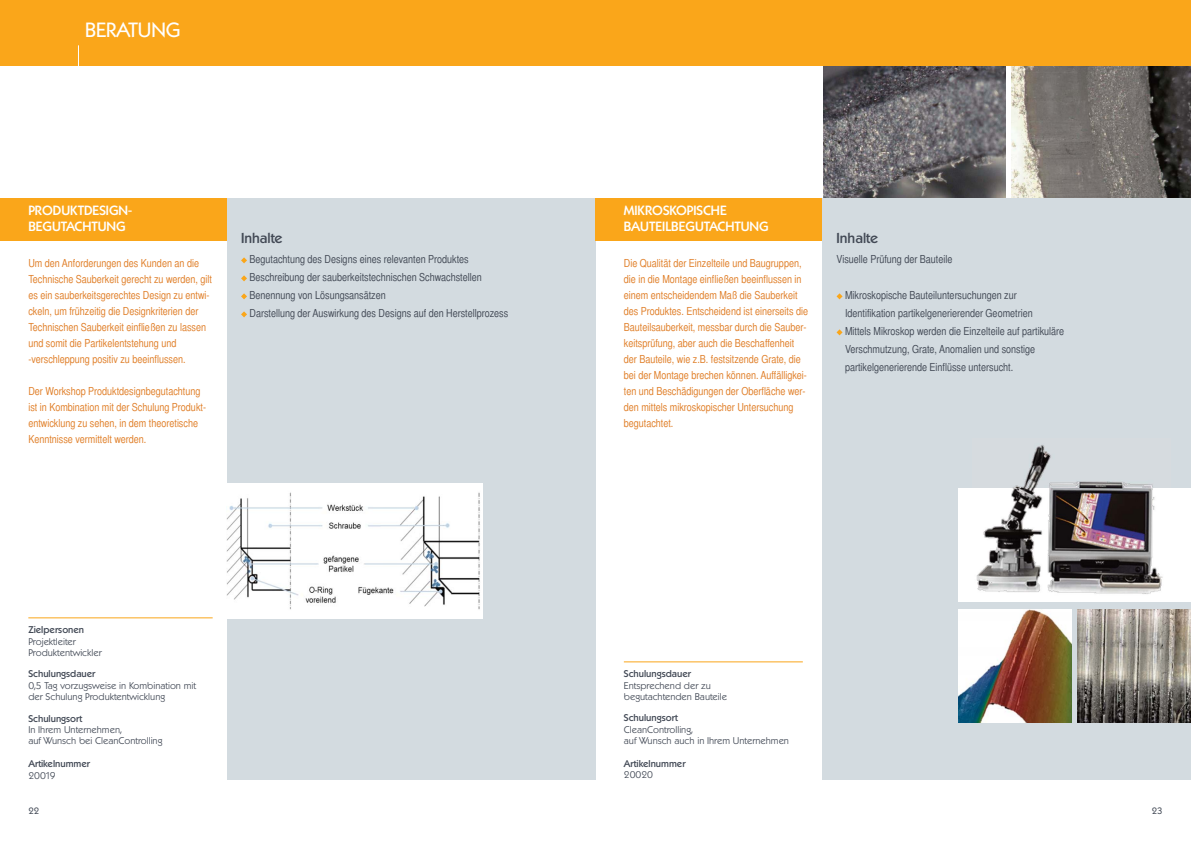
<style>
.page{position:relative;width:1191px;height:842px;background:#fff}
.page>*{position:absolute;margin:0;border:0;box-sizing:border-box;transform-origin:0 0}
.t1{font:20px "Koblenz";color:#fff}
.t2{font:500 14px "Koblenz";color:#424955}
.t3{font:500 13px/16px "Koblenz";color:#fff}
.t4{font:11px/16px "Sans Cond";color:#e07e27}
.t5{font:11px/18px "Sans Cond";color:#424955}
.t6{font:300 9.5px/11.4px "Koblenz";color:#424955}
.t7{font:500 9.5px "Koblenz";color:#424955}
.t8{font:9px "Koblenz";color:#424955}
</style>
<div class="page">
<img style="left:1011px;top:65px;width:180px;height:133px">
<img style="left:823px;top:65px;width:182px;height:133px">
<div style="left:595px;top:0;width:596px;height:65px;background:#faa61a"></div>
<div style="left:0;top:0;width:595px;height:65px;background:#faa61a"></div>
<div style="left:227px;top:198px;width:368px;height:582px;background:#d3dbe0"></div>
<div style="left:822px;top:198px;width:369px;height:582px;background:#d3dbe0"></div>
<div style="left:595px;top:198px;width:227px;height:43px;background:#faa61a"></div>
<div style="left:0;top:198px;width:227px;height:43px;background:#faa61a"></div>
<svg style="left:241px;top:311px;width:6px;height:6px"></svg>
<svg style="left:241px;top:293px;width:6px;height:6px"></svg>
<svg style="left:241px;top:275px;width:6px;height:6px"></svg>
<svg style="left:241px;top:257px;width:6px;height:6px"></svg>
<svg style="left:836px;top:329px;width:6px;height:6px"></svg>
<svg style="left:836px;top:293px;width:6px;height:6px"></svg>
<hr style="left:28px;top:617px;width:185px;height:1px;background:#faa61a">
<hr style="left:624px;top:661px;width:179px;height:1px;background:#faa61a">
<hr style="left:78px;top:45px;width:1px;height:46px;background:#fff">
<img style="left:1077px;top:609px;width:114px;height:114px">
<img style="left:958px;top:609px;width:113px;height:113px">
<div style="left:958px;top:488px;width:233px;height:114px;background:#fff"></div>
<img style="left:976px;top:445px;width:187px;height:149px">
<img style="left:227px;top:483px;width:255px;height:136px">
<h1 class="t1" style="left:85px;top:23px;width:97px">BERATUNG</h1>
<p class="t3" style="left:28px;top:203px;width:105px">PRODUKTDESIGN-<br>BEGUTACHTUNG</p>
<p class="t4" style="left:28px;top:256px;width:185px">Um den Anforderungen des Kunden an die Technische Sauberkeit gerecht zu werden, gilt es ein sauberkeitsgerechtes Design zu entwi&shy;ckeln, um frühzeitig die Designkriterien der Technischen Sauberkeit einfließen zu lassen und somit die Partikelentstehung und -verschleppung positiv zu beeinflussen.</p>
<p class="t4" style="left:28px;top:384px;width:179px">Der Workshop Produktdesignbegutachtung ist in Kombination mit der Schulung Produkt&shy;entwicklung zu sehen, in dem theoretische Kenntnisse vermittelt werden.</p>
<p class="t2" style="left:241px;top:232px;width:43px">Inhalte</p>
<p class="t5" style="left:249px;top:252px;width:260px">Begutachtung des Designs eines relevanten Produktes Beschreibung der sauberkeitstechnischen Schwachstellen Benennung von Lösungsansätzen<br>Darstellung der Auswirkung des Designs auf den Herstellprozess</p>
<p class="t7" style="left:28px;top:626px;width:57px">Zielpersonen</p>
<p class="t6" style="left:28px;top:636px;width:75px">Projektleiter<br>Produktentwickler</p>
<p class="t7" style="left:28px;top:670px;width:69px">Schulungsdauer</p>
<p class="t6" style="left:28px;top:681px;width:169px">0,5 Tag vorzugsweise in Kombination mit der Schulung Produktentwicklung</p>
<p class="t7" style="left:28px;top:715px;width:55px">Schulungsort</p>
<p class="t6" style="left:28px;top:725px;width:136px">In Ihrem Unternehmen,<br>auf Wunsch bei CleanControlling</p>
<p class="t7" style="left:28px;top:760px;width:63px">Artikelnummer</p>
<p class="t6" style="left:28px;top:770px;width:29px">20019</p>
<p class="t3" style="left:624px;top:203px;width:146px">MIKROSKOPISCHE<br>BAUTEILBEGUTACHTUNG</p>
<p class="t4" style="left:624px;top:256px;width:186px">Die Qualität der Einzelteile und Baugruppen, die in die Montage einfließen beeinflussen in einem entscheidendem Maß die Sauberkeit des Produktes. Entscheidend ist einerseits die Bauteilsauberkeit, messbar durch die Sauber&shy;keitsprüfung, aber auch die Beschaffenheit der Bauteile, wie z.B. festsitzende Grate, die bei der Montage brechen können. Auffälligkei&shy;ten und Beschädigungen der Oberfläche wer&shy;den mittels mikroskopischer Untersuchung begutachtet.</p>
<p class="t2" style="left:836px;top:232px;width:43px">Inhalte</p>
<p class="t5" style="left:836px;top:252px;width:117px">Visuelle Prüfung der Bauteile</p>
<p class="t5" style="left:845px;top:288px;width:221px">Mikroskopische Bauteiluntersuchungen zur Identifikation partikelgenerierender Geometrien<br>Mittels Mikroskop werden die Einzelteile auf partikuläre Verschmutzung, Grate, Anomalien und sonstige partikelgenerierende Einflüsse untersucht.</p>
<p class="t7" style="left:624px;top:670px;width:69px">Schulungsdauer</p>
<p class="t6" style="left:624px;top:680px;width:105px">Entsprechend der zu begutachtenden Bauteile</p>
<p class="t7" style="left:624px;top:714px;width:55px">Schulungsort</p>
<p class="t6" style="left:624px;top:725px;width:167px">CleanControlling,<br>auf Wunsch auch in Ihrem Unternehmen</p>
<p class="t7" style="left:624px;top:760px;width:63px">Artikelnummer</p>
<p class="t6" style="left:624px;top:770px;width:31px">20020</p>
<p class="t8" style="left:28px;top:808px;width:12px">22</p>
<p class="t8" style="left:1151px;top:808px;width:12px">23</p>
</div>
